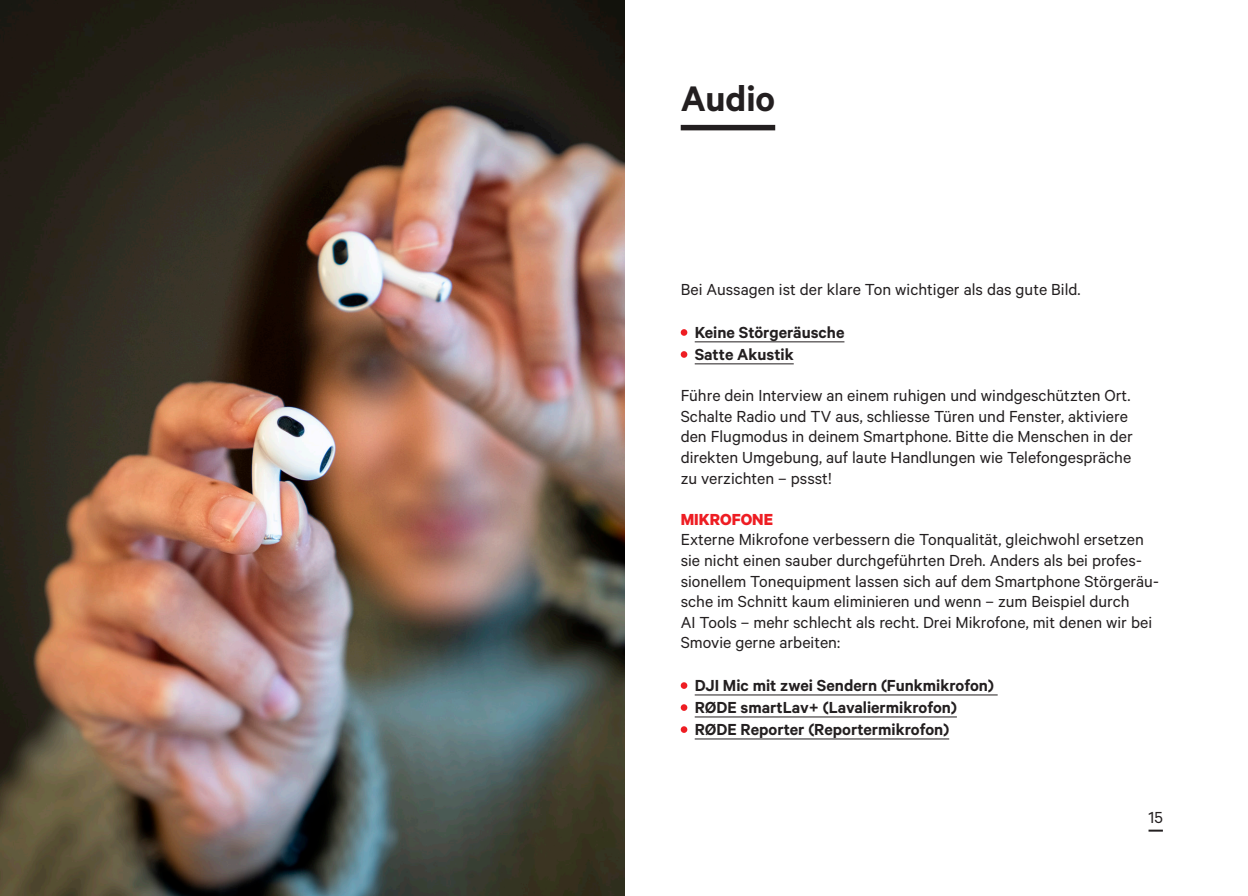
<style>
.page{position:relative;width:1248px;height:896px;background:#fff}
.page>*{position:absolute;margin:0;border:0;box-sizing:border-box;transform-origin:0 0}
.t1{font:600 40px "Calibre";color:#231f20}
.t2{font:18px/20.6px "Calibre";color:#231f20}
.t3{font:600 18px "Calibre";color:#231f20}
.t4{font:700 18px "Calibre";color:#ee1d23}
</style>
<div class="page">
<div style="left:680px;top:125px;width:95px;height:5px;background:#231f20"></div>
<hr style="left:694px;top:341px;width:150px;height:1px;background:#231f20">
<hr style="left:694px;top:363px;width:99px;height:1px;background:#231f20">
<hr style="left:694px;top:694px;width:303px;height:1px;background:#231f20">
<hr style="left:694px;top:716px;width:262px;height:1px;background:#231f20">
<hr style="left:694px;top:738px;width:255px;height:1px;background:#231f20">
<div style="left:680px;top:329px;width:7px;height:7px;background:#ee1d23;border-radius:50%"></div>
<div style="left:680px;top:351px;width:7px;height:7px;background:#ee1d23;border-radius:50%"></div>
<div style="left:680px;top:682px;width:7px;height:7px;background:#ee1d23;border-radius:50%"></div>
<div style="left:680px;top:704px;width:7px;height:7px;background:#ee1d23;border-radius:50%"></div>
<div style="left:680px;top:726px;width:7px;height:7px;background:#ee1d23;border-radius:50%"></div>
<img style="left:0;top:0;width:624px;height:896px">
<svg style="left:1148px;top:829px;width:14px;height:2px"></svg>
<p class="t1" style="left:680px;top:75px;width:96px">Audio</p>
<p class="t2" style="left:680px;top:279px;width:401px">Bei Aussagen ist der klare Ton wichtiger als das gute Bild.</p>
<p class="t3" style="left:694px;top:321px;width:151px">Keine Störgeräusche</p>
<p class="t3" style="left:694px;top:343px;width:100px">Satte Akustik</p>
<p class="t2" style="left:680px;top:384px;width:451px">Führe dein Interview an einem ruhigen und windgeschützten Ort.<br>Schalte Radio und TV aus, schliesse Türen und Fenster, aktiviere</p>
<p class="t2" style="left:680px;top:426px;width:453px">den Flugmodus in deinem Smartphone. Bitte die Menschen in der direkten Umgebung, auf laute Handlungen wie Telefongespräche</p>
<p class="t2" style="left:680px;top:467px;width:152px">zu verzichten – pssst!</p>
<p class="t4" style="left:680px;top:508px;width:94px">MIKROFONE</p>
<p class="t2" style="left:680px;top:529px;width:479px">Externe Mikrofone verbessern die Tonqualität, gleichwohl ersetzen sie nicht einen sauber durchgeführten Dreh. Anders als bei profes&shy;sionellem Tonequipment lassen sich auf dem Smartphone Störgeräu&shy;sche im Schnitt kaum eliminieren und wenn – zum Beispiel durch<br>AI Tools – mehr schlecht als recht. Drei Mikrofone, mit denen wir bei Smovie gerne arbeiten:</p>
<p class="t3" style="left:694px;top:674px;width:300px">DJI Mic mit zwei Sendern (Funkmikrofon)</p>
<p class="t3" style="left:694px;top:696px;width:264px">RØDE smartLav+ (Lavaliermikrofon)</p>
<p class="t3" style="left:694px;top:718px;width:256px">RØDE Reporter (Reportermikrofon)</p>
<p class="t2" style="left:1148px;top:806px;width:16px">15</p>
</div>
